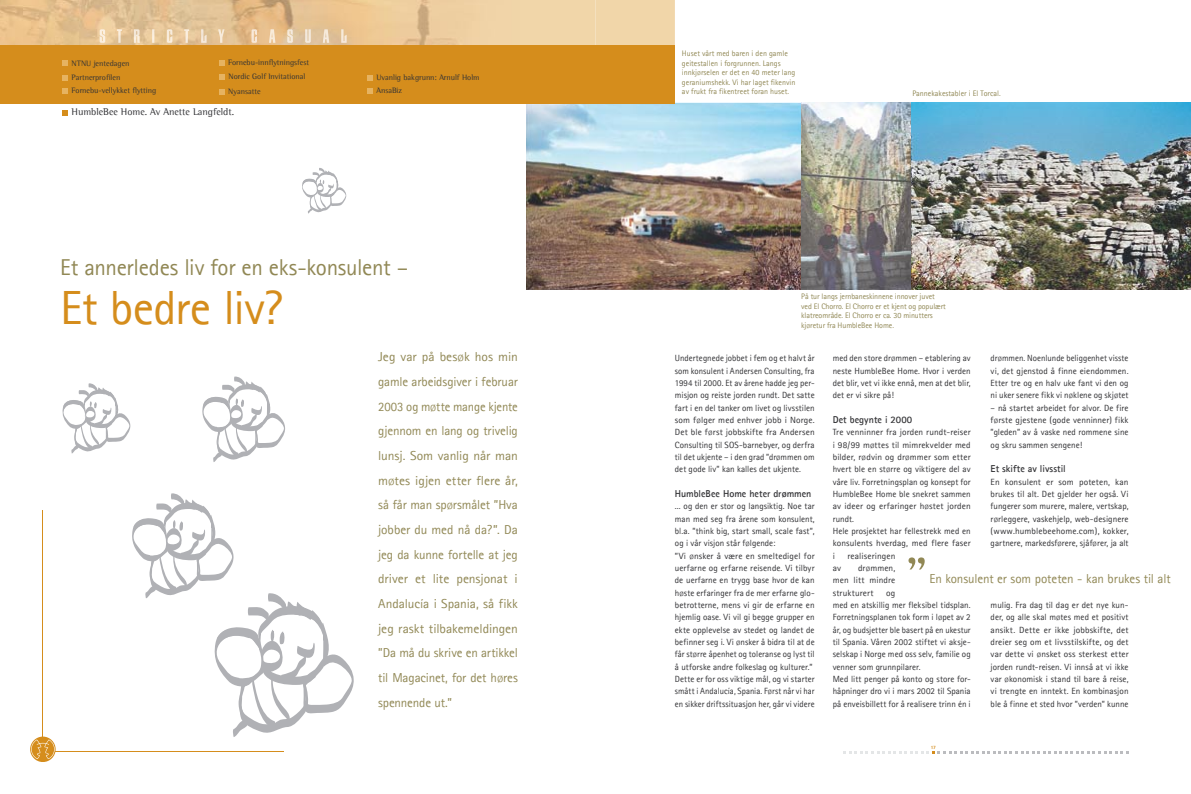
<style>
.page{position:relative;width:1191px;height:794px;background:#fff}
.page>*{position:absolute;margin:0;border:0;box-sizing:border-box;transform-origin:0 0}
.t1{font:56px "Agfa Rotis Semi Serif";color:#918855}
.t2{font:48px "Agfa Rotis Sans Serif";letter-spacing:-.015em;color:#d58d1c}
.t3{font:23px "Agfa Rotis Sans Serif";letter-spacing:-.015em;color:#918855}
.t4{font:13px/24.7px "Agfa Rotis Sans Serif";letter-spacing:-.01em;color:#918855;text-align:justify;scale:1.04 1}
.t5{font:13px "Agfa Rotis Sans Serif";letter-spacing:-.01em;color:#918855}
.t6{font:700 10px "Agfa Rotis Sans Serif";color:#323235}
.t7{font:10px "Agfa Rotis Semi Serif";color:#323235}
.t8{font:9px/12.3px "Agfa Rotis Sans Serif";letter-spacing:.005em;color:#323235;text-align:justify}
.t9{font:9px/12.3px "Agfa Rotis Sans Serif";letter-spacing:.005em;color:#323235;scale:1.04 1}
.t10{font:8px/9.5px "Agfa Rotis Sans Serif";color:#918855}
.t11{font:8px/13.5px "Agfa Rotis Semi Serif";color:#323235}
.t12{font:5px "Agfa Rotis Semisans Ex Bd";color:#d58d1c}
</style>
<div class="page">
<img style="left:526px;top:103px;width:665px;height:187px">
<svg style="left:0;top:0;width:675px;height:104px;background:#edcc97"></svg>
<img style="left:526px;top:103px;width:149px;height:1px">
<img style="left:0;top:0;width:595px;height:45px">
<div style="left:0;top:45px;width:675px;height:58px;background:#d58d1c"></div>
<img style="left:100px;top:29px;width:247px;height:14px">
<hr style="left:43px;top:751px;width:241px;height:1px;background:#d58d1c">
<hr style="left:43px;top:510px;width:1px;height:241px;background:#d58d1c">
<div style="left:1135px;top:30px;width:25px;height:25px;border:1px solid #fff;border-radius:50%"></div>
<svg style="left:1136px;top:33px;width:24px;height:22px"></svg>
<svg style="left:62px;top:75px;width:6px;height:5px"></svg>
<svg style="left:62px;top:88px;width:6px;height:6px"></svg>
<svg style="left:62px;top:61px;width:6px;height:5px"></svg>
<svg style="left:219px;top:74px;width:6px;height:6px"></svg>
<svg style="left:219px;top:60px;width:5px;height:6px"></svg>
<svg style="left:367px;top:75px;width:6px;height:5px"></svg>
<svg style="left:367px;top:88px;width:6px;height:6px"></svg>
<svg style="left:219px;top:89px;width:6px;height:6px"></svg>
<svg style="left:843px;top:751px;width:285px;height:3px"></svg>
<svg style="left:62px;top:383px;width:68px;height:70px"></svg>
<svg style="left:202px;top:376px;width:83px;height:86px"></svg>
<svg style="left:132px;top:493px;width:222px;height:244px"></svg>
<svg style="left:302px;top:168px;width:44px;height:45px"></svg>
<svg style="left:62px;top:110px;width:6px;height:6px"></svg>
<svg style="left:30px;top:736px;width:25px;height:25px"></svg>
<svg style="left:31px;top:739px;width:24px;height:20px"></svg>
<p class="t11" style="left:72px;top:56px;width:59px">NTNU jentedagen</p>
<p class="t11" style="left:72px;top:70px;width:86px">Partnerprofilen<br>Fornebu-vellykket flytting</p>
<p class="t11" style="left:228px;top:56px;width:83px">Fornebu-innflytningsfest</p>
<p class="t11" style="left:228px;top:70px;width:78px">Nordic Golf Invitational</p>
<p class="t11" style="left:376px;top:70px;width:105px">Uvanlig bakgrunn: Arnulf Holm</p>
<p class="t11" style="left:228px;top:84px;width:34px">Nyansatte</p>
<p class="t11" style="left:376px;top:84px;width:27px">AnsaBiz</p>
<p class="t7" style="left:72px;top:106px;width:164px">HumbleBee Home. Av Anette Langfeldt.</p>
<p class="t10" style="left:682px;top:49px;width:115px">Huset vårt med baren i den gamle geitestallen i forgrunnen. Langs innkjørselen er det en 40 meter lang geraniumshekk. Vi har laget fikenvin av frukt fra fikentreet foran huset.</p>
<p class="t10" style="left:912px;top:88px;width:90px">Pannekakestabler i El Torcal.</p>
<h3 class="t3" style="left:60px;top:253px;width:349px">Et annerledes liv for en eks-konsulent –</h3>
<h2 class="t2" style="left:60px;top:279px;width:224px">Et bedre liv?</h2>
<p class="t4" style="left:378px;top:344px;width:136px">Jeg var på besøk hos min gamle arbeidsgiver i februar 2003 og møtte mange kjente gjennom en lang og trivelig lunsj. Som vanlig når man møtes igjen etter flere år, så får man spørsmålet ”Hva jobber du med nå da?”. Da jeg da kunne fortelle at jeg driver et lite pensjonat i Andalucía i Spania, så fikk jeg raskt tilbakemeldingen ”Da må du skrive en artikkel til Magacinet, for det høres spennende ut.”</p>
<p class="t8" style="left:832px;top:352px;width:139px">med den store drømmen – etablering av neste HumbleBee Home. Hvor i verden det blir, vet vi ikke ennå, men at det blir, det er vi sikre på!</p>
<p class="t10" style="left:801px;top:292px;width:146px">På tur langs jernbaneskinnene innover juvet ved El Chorro. El Chorro er et kjent og populært klatreområde. El Chorro er ca. 30 minutters kjøretur fra HumbleBee Home.</p>
<p class="t8" style="left:675px;top:352px;width:141px">Undertegnede jobbet i fem og et halvt år som konsulent i Andersen Consulting, fra 1994 til 2000. Et av årene hadde jeg per&shy;misjon og reiste jorden rundt. Det satte fart i en del tanker om livet og livsstilen som følger med enhver jobb i Norge.<br>Det ble først jobbskifte fra Andersen Consulting til SOS-barnebyer, og derfra til det ukjente – i den grad ”drømmen om det gode liv” kan kalles det ukjente.</p>
<p class="t6" style="left:675px;top:487px;width:138px">HumbleBee Home heter drømmen</p>
<p class="t8" style="left:675px;top:500px;width:141px;text-align:left">... og den er stor og langsiktig. Noe tar man med seg fra årene som konsulent, bl.a. ”think big, start small, scale fast”, og i vår visjon står følgende:<br>”Vi ønsker å være en smeltedigel for uerfarne og erfarne reisende. Vi tilbyr de uerfarne en trygg base hvor de kan høste erfaringer fra de mer erfarne glo&shy;betrotterne, mens vi gir de erfarne en hjemlig oase. Vi vil gi begge grupper en ekte opplevelse av stedet og landet de befinner seg i. Vi ønsker å bidra til at de får større åpenhet og toleranse og lyst til å utforske andre folkeslag og kulturer.” Dette er for oss viktige mål, og vi starter smått i Andalucía, Spania. Først når vi har en sikker driftssituasjon her, går vi videre</p>
<p class="t8" style="left:990px;top:352px;width:139px">drømmen. Noenlunde beliggenhet visste vi, det gjenstod å finne eiendommen.<br>Etter tre og en halv uke fant vi den og ni uker senere fikk vi nøklene og skjøtet</p>
<p class="t8" style="left:990px;top:401px;width:139px">– nå startet arbeidet for alvor. De fire første gjestene (gode venninner) fikk ”gleden” av å vaske ned rommene sine og skru sammen sengene!</p>
<p class="t6" style="left:990px;top:463px;width:77px">Et skifte av livsstil</p>
<p class="t9" style="left:990px;top:475px;width:134px;text-align:justify">En konsulent er som poteten, kan brukes til alt. Det gjelder her også. Vi fungerer som murere, malere, vertskap, rørleggere, vaskehjelp, web-designere (www.humblebeehome.com), kokker, gartnere, markedsførere, sjåfører, ja alt</p>
<p class="t6" style="left:832px;top:413px;width:81px">Det begynte i 2000</p>
<p class="t9" style="left:832px;top:426px;width:134px">Tre venninner fra jorden rundt-reiser i 98/99 møttes til mimrekvelder med bilder, rødvin og drømmer som etter hvert ble en større og viktigere del av våre liv. Forretningsplan og konsept for<br>HumbleBee Home ble snekret sammen av ideer og erfaringer høstet jorden rundt.<br>Hele prosjektet har fellestrekk med en konsulents hverdag, med flere faser i</p>
<p class="t9" style="left:847px;top:549px;width:48px">realiseringen</p>
<h1 class="t1" style="left:904px;top:544px;width:24px">”</h1>
<p class="t9" style="left:832px;top:562px;width:62px;text-align:justify;text-indent:25px">drømmen, men litt mindre strukturert</p>
<p class="t9" style="left:832px;top:562px;width:10px">av</p>
<h3 class="t5" style="left:929px;top:571px;width:243px">En konsulent er som poteten - kan brukes til alt</h3>
<p class="t9" style="left:832px;top:586px;width:134px;text-indent:53px">og<br>med en atskillig mer fleksibel tidsplan.<br>Forretningsplanen tok form i løpet av 2 år, og budsjetter ble basert på en ukestur til Spania. Våren 2002 stiftet vi aksje&shy;selskap i Norge med oss selv, familie og venner som grunnpilarer.<br>Med litt penger på konto og store for&shy;håpninger dro vi i mars 2002 til Spania på enveisbillett for å realisere trinn én i</p>
<p class="t8" style="left:990px;top:599px;width:139px">mulig. Fra dag til dag er det nye kun&shy;der, og alle skal møtes med et positivt ansikt. Dette er ikke jobbskifte, det dreier seg om et livsstilskifte, og det var dette vi ønsket oss sterkest etter jorden rundt-reisen. Vi innså at vi ikke var økonomisk i stand til bare å reise, vi trengte en inntekt. En kombinasjon ble å finne et sted hvor ”verden” kunne</p>
<p class="t12" style="left:930px;top:744px;width:7px">17</p>
</div>
